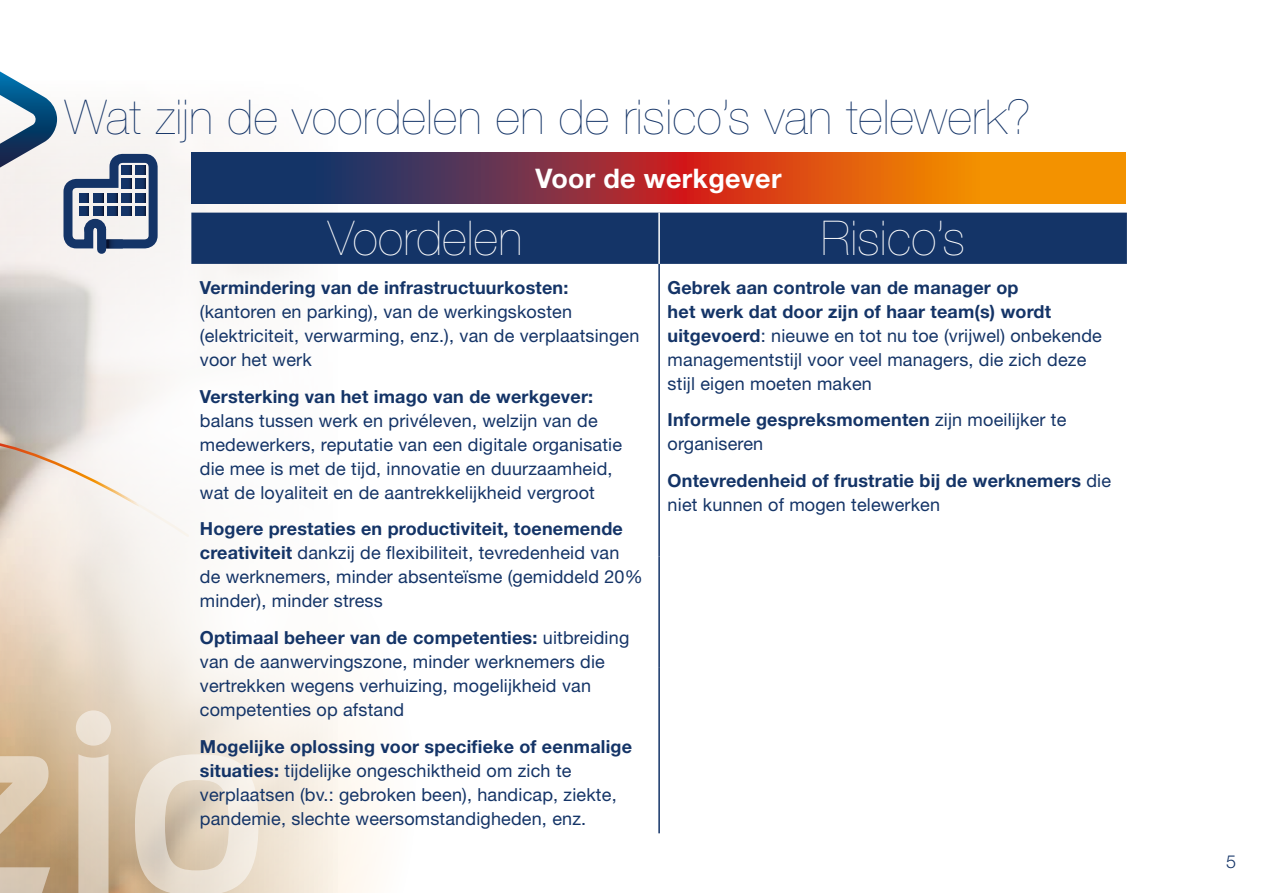
<style>
.page{position:relative;width:1263px;height:893px;background:#fff}
.page>*{position:absolute;margin:0;border:0;box-sizing:border-box;transform-origin:0 0}
.t1{font:200 48px "Helvetica Neue LT Std";letter-spacing:.01em;color:#143467}
.t2{font:200 48px "Helvetica Neue LT Std";letter-spacing:.01em;color:#fff}
.t3{font:700 27px "Helvetica Neue LT Std";letter-spacing:.01em;color:#fff}
.t4{font:18px/24px "Helvetica Neue LT Std";letter-spacing:.01em;color:#143467}
.t5{font:700 18px/24px "Helvetica Neue LT Std";letter-spacing:.01em;color:#143467}
.t6{font:300 18px "Helvetica Neue LT Std";color:#143467}
.s1{font-weight:700}
.s2{font-weight:400}
</style>
<div class="page">
<svg style="left:0;top:123px;width:518px;height:188px"></svg>
<svg style="left:0;top:311px;width:377px;height:582px"></svg>
<svg style="left:0;top:71px;width:162px;height:182px"></svg>
<svg style="left:0;top:395px;width:192px;height:144px"></svg>
<div style="left:191px;top:213px;width:936px;height:51px;background:#143467"></div>
<hr style="left:658px;top:264px;width:2px;height:293px;background:#143467">
<hr style="left:658px;top:557px;width:2px;height:110px;background:#143467">
<hr style="left:658px;top:667px;width:2px;height:166px;background:#143467">
<hr style="left:658px;top:213px;width:2px;height:51px;background:#fff">
<svg style="left:191px;top:153px;width:935px;height:51px;background:#994c30"></svg>
<h1 class="t1" style="left:65px;top:89px;width:967px">Wat zijn de voordelen en de risico’s van telewerk?</h1>
<h2 class="t3" style="left:536px;top:162px;width:247px">Voor de werkgever</h2>
<h1 class="t2" style="left:328px;top:211px;width:196px">Voordelen</h1>
<h1 class="t2" style="left:821px;top:211px;width:145px">Risico’s</h1>
<p class="t5" style="left:200px;top:275px;width:370px">Vermindering van de infrastructuurkosten:</p>
<p class="t4" style="left:200px;top:299px;width:441px">(kantoren en parking), van de werkingskosten (elektriciteit, verwarming, enz.), van de verplaatsingen voor het werk</p>
<p class="t5" style="left:200px;top:384px;width:395px">Versterking van het imago van de werkgever:</p>
<p class="t4" style="left:200px;top:408px;width:424px">balans tussen werk en privéleven, welzijn van de medewerkers, reputatie van een digitale organisatie die mee is met de tijd, innovatie en duurzaamheid, wat de loyaliteit en de aantrekkelijkheid vergroot</p>
<p class="t4" style="left:200px;top:517px;width:444px"><span class="s1">Hogere prestaties en productiviteit, toenemende creativiteit</span> dankzij de flexibiliteit, tevredenheid van de werknemers, minder absenteïsme (gemiddeld 20% minder), minder stress</p>
<p class="t4" style="left:200px;top:625px;width:431px"><span class="s1">Optimaal beheer van de competenties:</span> uitbreiding van de aanwervingszone, minder werknemers die vertrekken wegens verhuizing, mogelijkheid van competenties op afstand</p>
<p class="t4" style="left:200px;top:734px;width:434px"><span class="s1">Mogelijke oplossing voor specifieke of eenmalige situaties:</span> tijdelijke ongeschiktheid om zich te verplaatsen (bv.: gebroken been), handicap, ziekte, pandemie, slechte weersomstandigheden, enz.</p>
<p class="t4" style="left:668px;top:275px;width:436px"><span class="s1">Gebrek aan controle van de manager op<br>het werk dat door zijn of haar team(s) wordt uitgevoerd</span>: nieuwe en tot nu toe (vrijwel) onbekende managementstijl voor veel managers, die zich deze stijl eigen moeten maken</p>
<p class="t4" style="left:668px;top:408px;width:400px"><span class="s1">Informele gespreksmomenten</span> zijn moeilijker te organiseren</p>
<p class="t5" style="left:668px;top:468px;width:445px">Ontevredenheid of frustratie bij de werknemers <span class="s2">die niet kunnen of mogen telewerken</span></p>
<p class="t6" style="left:1226px;top:850px;width:12px">5</p>
</div>
